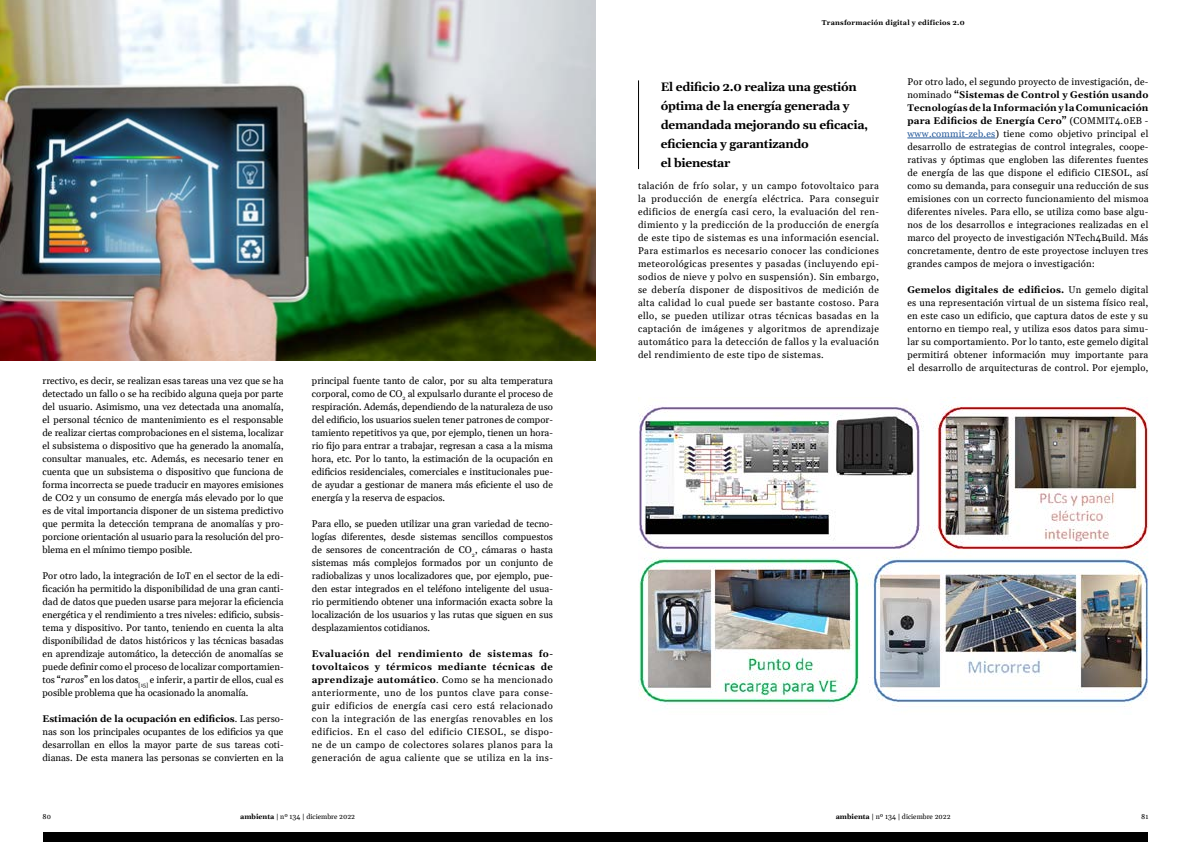
<style>
.page{position:relative;width:1191px;height:842px;background:#fff}
.page>*{position:absolute;margin:0;border:0;box-sizing:border-box;transform-origin:0 0}
.Destacado{font:700 12px/19px "Gelasio";letter-spacing:-.02em;color:#000}
.TEXTO{font:9.5px/13px "Gelasio";color:#000;text-align:justify}
.pie{font:7px "Gelasio";color:#000}
.t1{font:700 7px "Gelasio";letter-spacing:.03em;color:#000}
.s1{font-style:italic}
.s2{font-weight:700}
.s3{color:#275b9b}
</style>
<div class="page">
<img style="left:638px;top:397px;width:510px;height:310px">
<img style="left:0;top:0;width:595px;height:360px">
<div style="left:43px;top:832px;width:552px;height:10px;background:#000"></div>
<div style="left:595px;top:832px;width:553px;height:10px;background:#000"></div>
<hr style="left:907px;top:138px;width:88px;height:1px;background:#275b9b">
<hr style="left:638px;top:80px;width:1px;height:89px;background:#000">
<p class="t1" style="left:822px;top:16px;width:144px">Transformación digital y edificios 2.0</p>
<p class="TEXTO" style="left:43px;top:373px;width:242px">rrectivo, es decir, se realizan esas tareas una vez que se ha detectado un fallo o se ha recibido alguna queja por parte del usuario. Asimismo, una vez detectada una anomalía, el personal técnico de mantenimiento es el responsable de realizar ciertas comprobaciones en el sistema, localizar el subsistema o dispositivo que ha generado la anomalía, consultar manuales, etc. Además, es necesario tener en cuenta que un subsistema o dispositivo que funciona de forma incorrecta se puede traducir en mayores emisiones de CO2 y un consumo de energía más elevado por lo que es de vital importancia disponer de un sistema predictivo que permita la detección temprana de anomalías y pro&shy;porcione orientación al usuario para la resolución del pro&shy;blema en el mínimo tiempo posible.</p>
<p class="TEXTO" style="left:43px;top:568px;width:242px">Por otro lado, la integración de IoT en el sector de la edi&shy;ficación ha permitido la disponibilidad de una gran canti&shy;dad de datos que pueden usarse para mejorar la eficiencia energética y el rendimiento a tres niveles: edificio, subsis&shy;tema y dispositivo. Por tanto, teniendo en cuenta la alta disponibilidad de datos históricos y las técnicas basadas en aprendizaje automático, la detección de anomalías se puede definir como el proceso de localizar comportamien&shy;tos “<span class="s1">raros</span>” en los datos<sub>[15]</sub> e inferir, a partir de ellos, cual es posible problema que ha ocasionado la anomalía.</p>
<p class="TEXTO" style="left:43px;top:711px;width:242px"><span class="s2">Estimación de la ocupación en edificios</span>. Las perso&shy;nas son los principales ocupantes de los edificios ya que desarrollan en ellos la mayor parte de sus tareas coti&shy;dianas. De esta manera las personas se convierten en la</p>
<p class="TEXTO" style="left:312px;top:373px;width:242px">principal fuente tanto de calor, por su alta temperatura corporal, como de CO<sub>2</sub> al expulsarlo durante el proceso de respiración. Además, dependiendo de la naturaleza de uso del edificio, los usuarios suelen tener patrones de compor&shy;tamiento repetitivos ya que, por ejemplo, tienen un hora&shy;rio fijo para entrar a trabajar, regresan a casa a la misma hora, etc. Por lo tanto, la estimación de la ocupación en edificios residenciales, comerciales e institucionales pue&shy;de ayudar a gestionar de manera más eficiente el uso de energía y la reserva de espacios.</p>
<p class="TEXTO" style="left:312px;top:516px;width:242px">Para ello, se pueden utilizar una gran variedad de tecno&shy;logías diferentes, desde sistemas sencillos compuestos de sensores de concentración de CO<sub>2</sub>, cámaras o hasta sistemas más complejos formados por un conjunto de radiobalizas y unos localizadores que, por ejemplo, pue&shy;den estar integrados en el teléfono inteligente del usua&shy;rio permitiendo obtener una información exacta sobre la localización de los usuarios y las rutas que siguen en sus desplazamientos cotidianos.</p>
<p class="TEXTO" style="left:312px;top:646px;width:242px"><span class="s2">Evaluación del rendimiento de sistemas fo&shy;tovoltaicos y térmicos mediante técnicas de aprendizaje automático</span>. Como se ha mencionado anteriormente, uno de los puntos clave para conse&shy;guir edificios de energía casi cero está relacionado con la integración de las energías renovables en los edificios. En el caso del edificio CIESOL, se dispo&shy;ne de un campo de colectores solares planos para la generación de agua caliente que se utiliza en la ins-</p>
<h3 class="Destacado" style="left:660px;top:76px;width:209px">El edificio 2.0 realiza una gestión óptima de la energía generada y demandada mejorando su eficacia, eficiencia y garantizando<br>el bienestar</h3>
<p class="TEXTO" style="left:638px;top:178px;width:242px">talación de frío solar, y un campo fotovoltaico para la producción de energía eléctrica. Para conseguir edificios de energía casi cero, la evaluación del ren&shy;dimiento y la predicción de la producción de energía de este tipo de sistemas es una información esencial.<br>Para estimarlos es necesario conocer las condiciones meteorológicas presentes y pasadas (incluyendo epi&shy;sodios de nieve y polvo en suspensión). Sin embargo, se debería disponer de dispositivos de medición de alta calidad lo cual puede ser bastante costoso. Para ello, se pueden utilizar otras técnicas basadas en la captación de imágenes y algoritmos de aprendizaje automático para la detección de fallos y la evaluación del rendimiento de este tipo de sistemas.</p>
<p class="TEXTO" style="left:907px;top:74px;width:242px">Por otro lado, el segundo proyecto de investigación, de&shy;nominado <span class="s2">“Sistemas de Control y Gestión usando Tecnologías de la Información y la Comunicación para Edificios de Energía Cero”</span> (COMMIT4.0EB - <span class="s3">www.commit-zeb.es</span>) tiene como objetivo principal el desarrollo de estrategias de control integrales, coope&shy;rativas y óptimas que engloben las diferentes fuentes de energía de las que dispone el edificio CIESOL, así como su demanda, para conseguir una reducción de sus emisiones con un correcto funcionamiento del mismoa diferentes niveles. Para ello, se utiliza como base algu&shy;nos de los desarrollos e integraciones realizadas en el marco del proyecto de investigación NTech4Build. Más concretamente, dentro de este proyectose incluyen tres grandes campos de mejora o investigación:</p>
<p class="TEXTO" style="left:907px;top:282px;width:242px"><span class="s2">Gemelos digitales de edificios.</span> Un gemelo digital es una representación virtual de un sistema físico real, en este caso un edificio, que captura datos de este y su entorno en tiempo real, y utiliza esos datos para simu&shy;lar su comportamiento. Por lo tanto, este gemelo digital permitirá obtener información muy importante para el desarrollo de arquitecturas de control. Por ejemplo,</p>
<h6 class="pie" style="left:43px;top:810px;width:10px">80</h6>
<h6 class="pie" style="left:240px;top:810px;width:116px"><span class="s2">ambienta</span> | nº 134 | diciembre 2022</h6>
<h6 class="pie" style="left:835px;top:810px;width:116px"><span class="s2">ambienta</span> | nº 134 | diciembre 2022</h6>
<h6 class="pie" style="left:1141px;top:810px;width:9px">81</h6>
</div>
